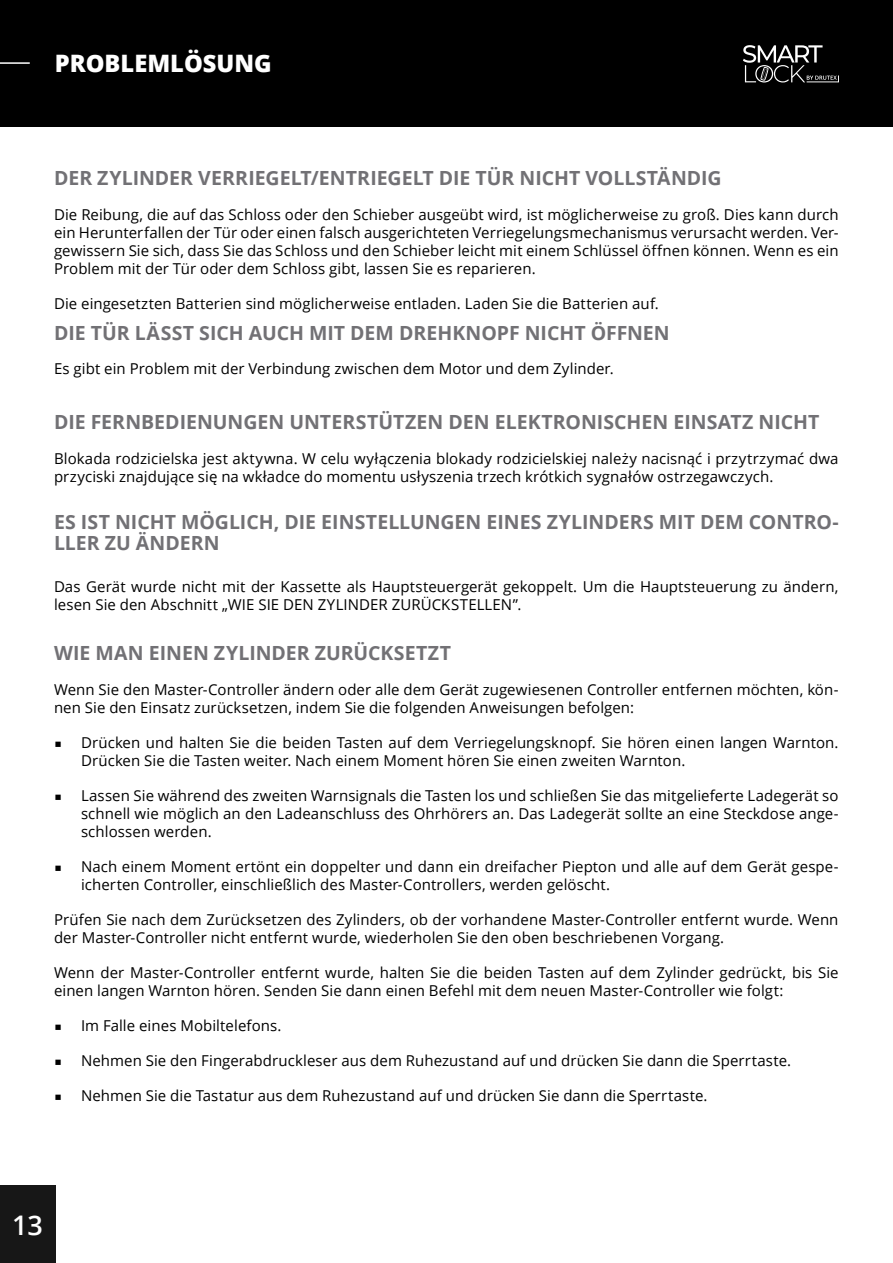
<style>
.page{position:relative;width:893px;height:1263px;background:#fff}
.page>*{position:absolute;margin:0;border:0;box-sizing:border-box;transform-origin:0 0}
.t1{font:600 27px "Open Sans";color:#fff}
.t2{font:800 24px "Open Sans";color:#fff}
.t3{font:700 19.5px/21px "Open Sans";color:#727175}
.t4{font:15px/18px "Open Sans";letter-spacing:.005em;color:#000}
.s1{font-family:"Montserrat";font-weight:300;font-size:13.5px}
</style>
<div class="page">
<div style="left:0;top:1185px;width:55px;height:78px;background:#171717"></div>
<div style="left:0;top:0;width:893px;height:126px;background:#000"></div>
<hr style="left:0;top:62px;width:30px;height:2px;background:#fff">
<svg style="left:743px;top:45px;width:96px;height:37px"></svg>
<h2 class="t2" style="left:55px;top:45px;width:218px">PROBLEMLÖSUNG</h2>
<h3 class="t3" style="left:54px;top:167px;width:669px">DER ZYLINDER VERRIEGELT/ENTRIEGELT DIE TÜR NICHT VOLLSTÄNDIG</h3>
<p class="t4" style="left:54px;top:205px;width:786px;text-align:justify">Die Reibung, die auf das Schloss oder den Schieber ausgeübt wird, ist möglicherweise zu groß. Dies kann durch ein Herunterfallen der Tür oder einen falsch ausgerichteten Verriegelungsmechanismus verursacht werden. Ver&shy;gewissern Sie sich, dass Sie das Schloss und den Schieber leicht mit einem Schlüssel öffnen können. Wenn es ein Problem mit der Tür oder dem Schloss gibt, lassen Sie es reparieren.</p>
<p class="t4" style="left:54px;top:294px;width:606px">Die eingesetzten Batterien sind möglicherweise entladen. Laden Sie die Batterien auf.</p>
<h3 class="t3" style="left:54px;top:321px;width:617px">DIE TÜR LÄSST SICH AUCH MIT DEM DREHKNOPF NICHT ÖFFNEN</h3>
<p class="t4" style="left:54px;top:359px;width:561px">Es gibt ein Problem mit der Verbindung zwischen dem Motor und dem Zylinder.</p>
<h3 class="t3" style="left:54px;top:411px;width:767px">DIE FERNBEDIENUNGEN UNTERSTÜTZEN DEN ELEKTRONISCHEN EINSATZ NICHT</h3>
<p class="t4" style="left:54px;top:449px;width:786px">Blokada rodzicielska jest aktywna. W celu wyłączenia blokady rodzicielskiej należy nacisnąć i przytrzymać dwa przyciski znajdujące się na wkładce do momentu usłyszenia trzech krótkich sygnałów ostrzegawczych.</p>
<h3 class="t3" style="left:54px;top:511px;width:786px">ES IST NICHT MÖGLICH, DIE EINSTELLUNGEN EINES ZYLINDERS MIT DEM CONTRO-<br>LLER ZU ÄNDERN</h3>
<p class="t4" style="left:54px;top:577px;width:786px">Das Gerät wurde nicht mit der Kassette als Hauptsteuergerät gekoppelt. Um die Hauptsteuerung zu ändern, lesen Sie den Abschnitt „WIE SIE DEN ZYLINDER ZURÜCKSTELLEN”.</p>
<h3 class="t3" style="left:54px;top:642px;width:399px">WIE MAN EINEN ZYLINDER ZURÜCKSETZT</h3>
<p class="t4" style="left:54px;top:680px;width:786px">Wenn Sie den Master-Controller ändern oder alle dem Gerät zugewiesenen Controller entfernen möchten, kön&shy;nen Sie den Einsatz zurücksetzen, indem Sie die folgenden Anweisungen befolgen:</p>
<p class="t4" style="left:81px;top:733px;width:759px;text-indent:-27px"><span class="s1">■</span> Drücken und halten Sie die beiden Tasten auf dem Verriegelungsknopf. Sie hören einen langen Warnton.<br>Drücken Sie die Tasten weiter. Nach einem Moment hören Sie einen zweiten Warnton.</p>
<p class="t4" style="left:81px;top:786px;width:759px;text-align:justify;text-indent:-27px"><span class="s1">■</span> Lassen Sie während des zweiten Warnsignals die Tasten los und schließen Sie das mitgelieferte Ladegerät so schnell wie möglich an den Ladeanschluss des Ohrhörers an. Das Ladegerät sollte an eine Steckdose ange&shy;schlossen werden.</p>
<p class="t4" style="left:81px;top:857px;width:759px;text-indent:-27px"><span class="s1">■</span> Nach einem Moment ertönt ein doppelter und dann ein dreifacher Piepton und alle auf dem Gerät gespe&shy;icherten Controller, einschließlich des Master-Controllers, werden gelöscht.</p>
<p class="t4" style="left:54px;top:910px;width:786px">Prüfen Sie nach dem Zurücksetzen des Zylinders, ob der vorhandene Master-Controller entfernt wurde. Wenn der Master-Controller nicht entfernt wurde, wiederholen Sie den oben beschriebenen Vorgang.</p>
<p class="t4" style="left:54px;top:963px;width:786px">Wenn der Master-Controller entfernt wurde, halten Sie die beiden Tasten auf dem Zylinder gedrückt, bis Sie einen langen Warnton hören. Senden Sie dann einen Befehl mit dem neuen Master-Controller wie folgt:</p>
<p class="t4" style="left:54px;top:1016px;width:229px"><span class="s1">■</span> Im Falle eines Mobiltelefons.</p>
<p class="t4" style="left:54px;top:1051px;width:739px"><span class="s1">■</span> Nehmen Sie den Fingerabdruckleser aus dem Ruhezustand auf und drücken Sie dann die Sperrtaste.</p>
<p class="t4" style="left:54px;top:1086px;width:655px"><span class="s1">■</span> Nehmen Sie die Tastatur aus dem Ruhezustand auf und drücken Sie dann die Sperrtaste.</p>
<h1 class="t1" style="left:12px;top:1206px;width:32px">13</h1>
</div>
